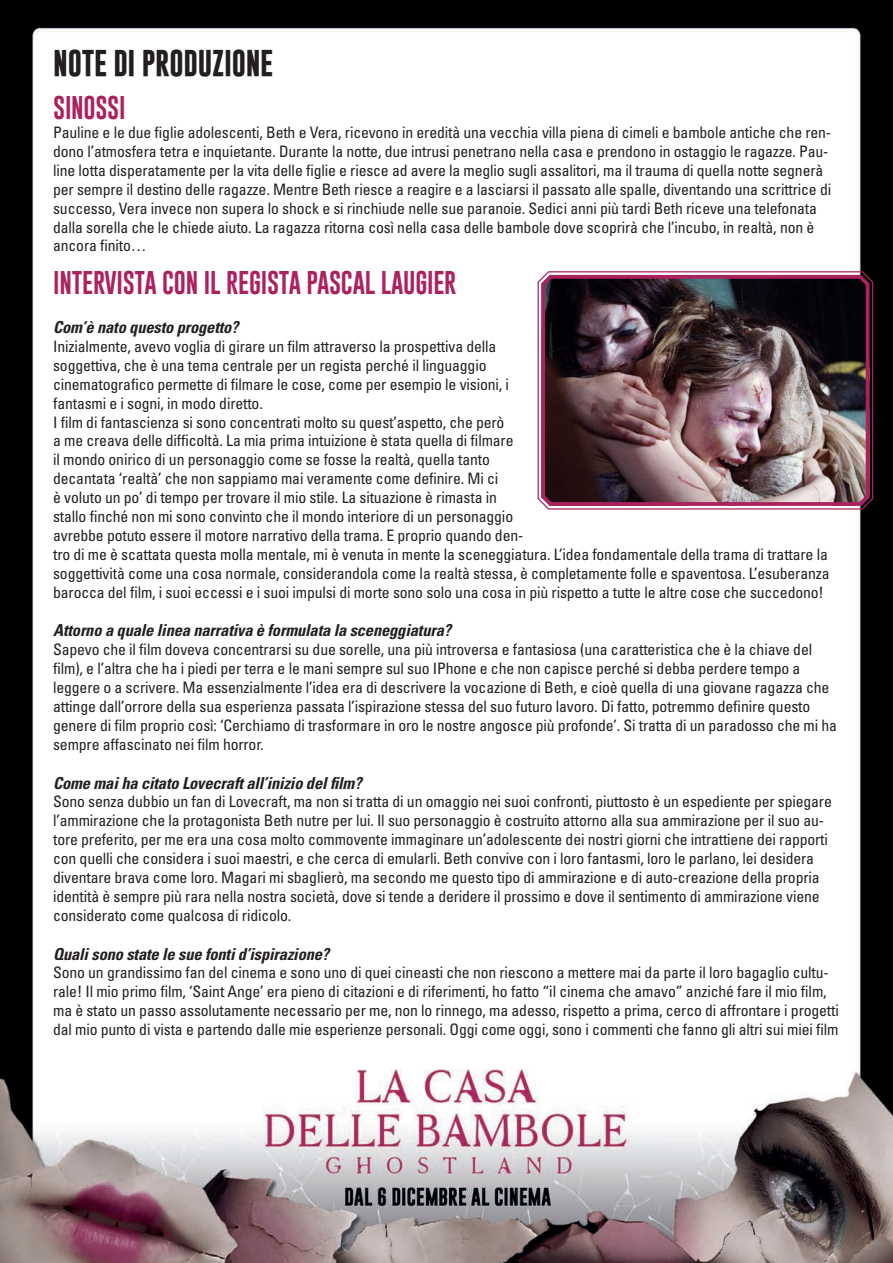
<style>
.page{position:relative;width:893px;height:1263px;background:#fff}
.page>*{position:absolute;margin:0;border:0;box-sizing:border-box;transform-origin:0 0}
.t1{font:700 27px "Gobold";letter-spacing:-.01em;color:#231f20}
.t2{font:24px "Gobold";letter-spacing:-.01em;color:#ac225f}
.t3{font:italic 700 condensed 16.5px "Univers LT Std";letter-spacing:-.01em;color:#231f20}
.t4{font:condensed 15.75px/18.9px "Univers LT Std";letter-spacing:-.01em;color:#231f20}
</style>
<div class="page">
<img style="left:0;top:0;width:893px;height:1263px">
<svg style="left:536px;top:270px;width:338px;height:241px"></svg>
<img style="left:539px;top:272px;width:332px;height:236px">
<p class="t1" style="left:53px;top:46px;width:222px">NOTE DI PRODUZIONE</p>
<p class="t2" style="left:53px;top:92px;width:74px">SINOSSI</p>
<p class="t4" style="left:53px;top:123px;width:779px">Pauline e le due figlie adolescenti, Beth e Vera, ricevono in eredità una vecchia villa piena di cimeli e bambole antiche che ren&shy;dono l’atmosfera tetra e inquietante. Durante la notte, due intrusi penetrano nella casa e prendono in ostaggio le ragazze. Pau&shy;line lotta disperatamente per la vita delle figlie e riesce ad avere la meglio sugli assalitori, ma il trauma di quella notte segnerà per sempre il destino delle ragazze. Mentre Beth riesce a reagire e a lasciarsi il passato alle spalle, diventando una scrittrice di successo, Vera invece non supera lo shock e si rinchiude nelle sue paranoie. Sedici anni più tardi Beth riceve una telefonata dalla sorella che le chiede aiuto. La ragazza ritorna così nella casa delle bambole dove scoprirà che l’incubo, in realtà, non è ancora finito…</p>
<p class="t2" style="left:53px;top:267px;width:405px">INTERVISTA CON IL REGISTA PASCAL LAUGIER</p>
<p class="t3" style="left:53px;top:317px;width:187px">Com’è nato questo progetto?</p>
<p class="t4" style="left:53px;top:337px;width:457px">Inizialmente, avevo voglia di girare un film attraverso la prospettiva della soggettiva, che è una tema centrale per un regista perché il linguaggio cinematografico permette di filmare le cose, come per esempio le visioni, i fantasmi e i sogni, in modo diretto.</p>
<p class="t4" style="left:53px;top:412px;width:778px">I film di fantascienza si sono concentrati molto su quest’aspetto, che però<br>a me creava delle difficoltà. La mia prima intuizione è stata quella di filmare<br>il mondo onirico di un personaggio come se fosse la realtà, quella tanto<br>decantata ‘realtà’ che non sappiamo mai veramente come definire. Mi ci<br>è voluto un po’ di tempo per trovare il mio stile. La situazione è rimasta in<br>stallo finché non mi sono convinto che il mondo interiore di un personaggio<br>avrebbe potuto essere il motore narrativo della trama. E proprio quando den-<br>tro di me è scattata questa molla mentale, mi è venuta in mente la sceneggiatura. L’idea fondamentale della trama di trattare la soggettività come una cosa normale, considerandola come la realtà stessa, è completamente folle e spaventosa. L’esuberanza barocca del film, i suoi eccessi e i suoi impulsi di morte sono solo una cosa in più rispetto a tutte le altre cose che succedono!</p>
<p class="t3" style="left:53px;top:620px;width:399px">Attorno a quale linea narrativa è formulata la sceneggiatura?</p>
<p class="t4" style="left:53px;top:640px;width:785px">Sapevo che il film doveva concentrarsi su due sorelle, una più introversa e fantasiosa (una caratteristica che è la chiave del film), e l’altra che ha i piedi per terra e le mani sempre sul suo IPhone e che non capisce perché si debba perdere tempo a leggere o a scrivere. Ma essenzialmente l’idea era di descrivere la vocazione di Beth, e cioè quella di una giovane ragazza che attinge dall’orrore della sua esperienza passata l’ispirazione stessa del suo futuro lavoro. Di fatto, potremmo definire questo genere di film proprio così: ‘Cerchiamo di trasformare in oro le nostre angosce più profonde’. Si tratta di un paradosso che mi ha sempre affascinato nei film horror.</p>
<p class="t3" style="left:53px;top:772px;width:310px">Come mai ha citato Lovecraft all’inizio del film?</p>
<p class="t4" style="left:53px;top:792px;width:780px">Sono senza dubbio un fan di Lovecraft, ma non si tratta di un omaggio nei suoi confronti, piuttosto è un espediente per spiegare l’ammirazione che la protagonista Beth nutre per lui. Il suo personaggio è costruito attorno alla sua ammirazione per il suo au&shy;tore preferito, per me era una cosa molto commovente immaginare un’adolescente dei nostri giorni che intrattiene dei rapporti con quelli che considera i suoi maestri, e che cerca di emularli. Beth convive con i loro fantasmi, loro le parlano, lei desidera diventare brava come loro. Magari mi sbaglierò, ma secondo me questo tipo di ammirazione e di auto-creazione della propria identità è sempre più rara nella nostra società, dove si tende a deridere il prossimo e dove il sentimento di ammirazione viene considerato come qualcosa di ridicolo.</p>
<p class="t3" style="left:53px;top:943px;width:278px">Quali sono state le sue fonti d’ispirazione?</p>
<p class="t4" style="left:53px;top:963px;width:787px">Sono un grandissimo fan del cinema e sono uno di quei cineasti che non riescono a mettere mai da parte il loro bagaglio cultu&shy;rale! Il mio primo film, ‘Saint Ange’ era pieno di citazioni e di riferimenti, ho fatto “il cinema che amavo” anziché fare il mio film, ma è stato un passo assolutamente necessario per me, non lo rinnego, ma adesso, rispetto a prima, cerco di affrontare i progetti dal mio punto di vista e partendo dalle mie esperienze personali. Oggi come oggi, sono i commenti che fanno gli altri sui miei film</p>
</div>
